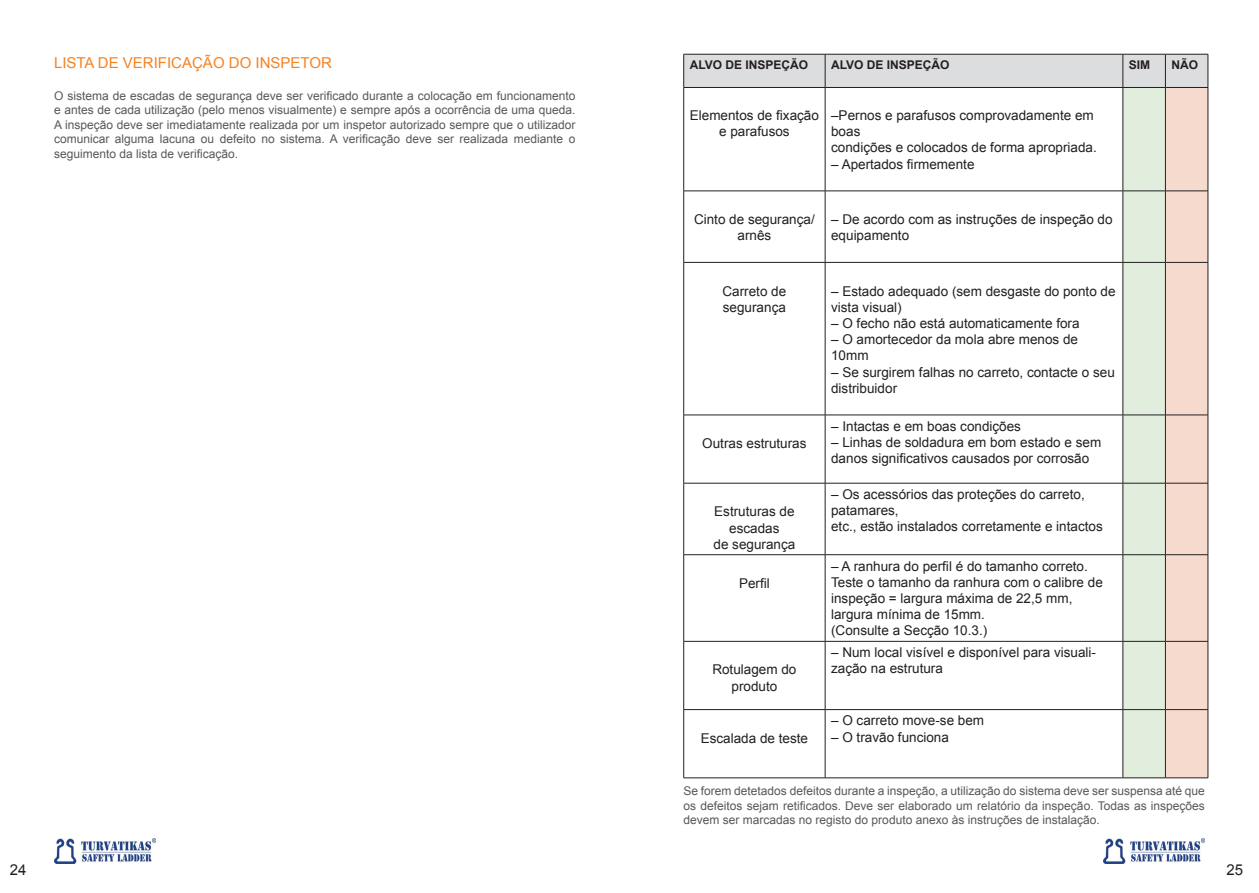
<style>
.page{position:relative;width:1259px;height:893px;background:#fff}
.page>*{position:absolute;margin:0;border:0;box-sizing:border-box;transform-origin:0 0}
.t1{font:15px "Arial";color:#f58220}
.t2{font:15px "Arial";color:#231f20}
.t3{font:13.5px/16.2px "Arial";color:#231f20}
.t4{font:12px/14.4px "Arial";color:#57585a;text-align:justify}
.t5{font:700 12px "Arial";color:#231f20}
</style>
<div class="page">
<img style="left:54px;top:839px;width:101px;height:24px">
<img style="left:1103px;top:839px;width:102px;height:24px">
<svg style="left:684px;top:55px;width:523px;height:723px"></svg>
<hr style="left:825px;top:54px;width:1px;height:33px;background:#231f20">
<hr style="left:1122px;top:54px;width:1px;height:33px;background:#231f20">
<hr style="left:1165px;top:54px;width:1px;height:33px;background:#231f20">
<hr style="left:683px;top:88px;width:1px;height:103px;background:#231f20">
<hr style="left:825px;top:88px;width:1px;height:103px;background:#231f20">
<hr style="left:1122px;top:88px;width:1px;height:103px;background:#231f20">
<hr style="left:1165px;top:88px;width:1px;height:103px;background:#231f20">
<hr style="left:1207px;top:88px;width:1px;height:103px;background:#231f20">
<hr style="left:683px;top:191px;width:142px;height:1px;background:#231f20">
<hr style="left:683px;top:191px;width:1px;height:71px;background:#231f20">
<hr style="left:825px;top:191px;width:298px;height:1px;background:#231f20">
<hr style="left:825px;top:191px;width:1px;height:71px;background:#231f20">
<hr style="left:1123px;top:191px;width:42px;height:1px;background:#231f20">
<hr style="left:1122px;top:191px;width:1px;height:71px;background:#231f20">
<hr style="left:1165px;top:191px;width:43px;height:1px;background:#231f20">
<hr style="left:1165px;top:191px;width:1px;height:71px;background:#231f20">
<hr style="left:1207px;top:191px;width:1px;height:71px;background:#231f20">
<hr style="left:683px;top:262px;width:142px;height:1px;background:#231f20">
<hr style="left:683px;top:263px;width:1px;height:152px;background:#231f20">
<hr style="left:825px;top:262px;width:298px;height:1px;background:#231f20">
<hr style="left:825px;top:263px;width:1px;height:152px;background:#231f20">
<hr style="left:1123px;top:262px;width:42px;height:1px;background:#231f20">
<hr style="left:1122px;top:263px;width:1px;height:152px;background:#231f20">
<hr style="left:1165px;top:262px;width:43px;height:1px;background:#231f20">
<hr style="left:1165px;top:263px;width:1px;height:152px;background:#231f20">
<hr style="left:1207px;top:263px;width:1px;height:152px;background:#231f20">
<hr style="left:683px;top:415px;width:142px;height:1px;background:#231f20">
<hr style="left:683px;top:415px;width:1px;height:68px;background:#231f20">
<hr style="left:825px;top:415px;width:298px;height:1px;background:#231f20">
<hr style="left:825px;top:415px;width:1px;height:68px;background:#231f20">
<hr style="left:1123px;top:415px;width:42px;height:1px;background:#231f20">
<hr style="left:1122px;top:415px;width:1px;height:68px;background:#231f20">
<hr style="left:1165px;top:415px;width:43px;height:1px;background:#231f20">
<hr style="left:1165px;top:415px;width:1px;height:68px;background:#231f20">
<hr style="left:1207px;top:415px;width:1px;height:68px;background:#231f20">
<hr style="left:683px;top:483px;width:142px;height:1px;background:#231f20">
<hr style="left:683px;top:483px;width:1px;height:71px;background:#231f20">
<hr style="left:825px;top:483px;width:298px;height:1px;background:#231f20">
<hr style="left:825px;top:483px;width:1px;height:71px;background:#231f20">
<hr style="left:1123px;top:483px;width:42px;height:1px;background:#231f20">
<hr style="left:1122px;top:483px;width:1px;height:71px;background:#231f20">
<hr style="left:1165px;top:483px;width:43px;height:1px;background:#231f20">
<hr style="left:1165px;top:483px;width:1px;height:71px;background:#231f20">
<hr style="left:1207px;top:483px;width:1px;height:71px;background:#231f20">
<hr style="left:683px;top:554px;width:142px;height:1px;background:#231f20">
<hr style="left:683px;top:555px;width:1px;height:86px;background:#231f20">
<hr style="left:825px;top:554px;width:298px;height:1px;background:#231f20">
<hr style="left:825px;top:555px;width:1px;height:86px;background:#231f20">
<hr style="left:1123px;top:554px;width:42px;height:1px;background:#231f20">
<hr style="left:1122px;top:555px;width:1px;height:86px;background:#231f20">
<hr style="left:1165px;top:554px;width:43px;height:1px;background:#231f20">
<hr style="left:1165px;top:555px;width:1px;height:86px;background:#231f20">
<hr style="left:1207px;top:555px;width:1px;height:86px;background:#231f20">
<hr style="left:683px;top:641px;width:142px;height:1px;background:#231f20">
<hr style="left:683px;top:642px;width:1px;height:67px;background:#231f20">
<hr style="left:825px;top:641px;width:298px;height:1px;background:#231f20">
<hr style="left:825px;top:642px;width:1px;height:67px;background:#231f20">
<hr style="left:1123px;top:641px;width:42px;height:1px;background:#231f20">
<hr style="left:1122px;top:642px;width:1px;height:67px;background:#231f20">
<hr style="left:1165px;top:641px;width:43px;height:1px;background:#231f20">
<hr style="left:1165px;top:642px;width:1px;height:67px;background:#231f20">
<hr style="left:1207px;top:642px;width:1px;height:67px;background:#231f20">
<hr style="left:683px;top:709px;width:142px;height:1px;background:#231f20">
<hr style="left:683px;top:710px;width:1px;height:68px;background:#231f20">
<hr style="left:825px;top:709px;width:298px;height:1px;background:#231f20">
<hr style="left:825px;top:710px;width:1px;height:68px;background:#231f20">
<hr style="left:1123px;top:709px;width:42px;height:1px;background:#231f20">
<hr style="left:1122px;top:710px;width:1px;height:68px;background:#231f20">
<hr style="left:1165px;top:709px;width:43px;height:1px;background:#231f20">
<hr style="left:1165px;top:710px;width:1px;height:68px;background:#231f20">
<hr style="left:1207px;top:710px;width:1px;height:68px;background:#231f20">
<hr style="left:683px;top:778px;width:142px;height:1px;background:#231f20">
<hr style="left:825px;top:778px;width:298px;height:1px;background:#231f20">
<hr style="left:1123px;top:778px;width:42px;height:1px;background:#231f20">
<hr style="left:1165px;top:778px;width:43px;height:1px;background:#231f20">
<hr style="left:683px;top:54px;width:142px;height:1px;background:#231f20">
<hr style="left:683px;top:54px;width:1px;height:33px;background:#231f20">
<hr style="left:825px;top:54px;width:298px;height:1px;background:#231f20">
<hr style="left:1123px;top:54px;width:42px;height:1px;background:#231f20">
<hr style="left:1165px;top:54px;width:43px;height:1px;background:#231f20">
<hr style="left:1207px;top:54px;width:1px;height:33px;background:#231f20">
<hr style="left:683px;top:87px;width:142px;height:1px;background:#231f20">
<hr style="left:825px;top:87px;width:298px;height:1px;background:#231f20">
<hr style="left:1123px;top:87px;width:42px;height:1px;background:#231f20">
<hr style="left:1165px;top:87px;width:43px;height:1px;background:#231f20">
<p class="t1" style="left:54px;top:53px;width:279px">LISTA DE VERIFICAÇÃO DO INSPETOR</p>
<p class="t4" style="left:54px;top:89px;width:523px">O sistema de escadas de segurança deve ser verificado durante a colocação em funcionamento e antes de cada utilização (pelo menos visualmente) e sempre após a ocorrência de uma queda.<br>A inspeção deve ser imediatamente realizada por um inspetor autorizado sempre que o utilizador comunicar alguma lacuna ou defeito no sistema. A verificação deve ser realizada mediante o seguimento da lista de verificação.</p>
<p class="t5" style="left:690px;top:57px;width:120px">ALVO DE INSPEÇÃO</p>
<p class="t5" style="left:831px;top:57px;width:120px">ALVO DE INSPEÇÃO</p>
<p class="t5" style="left:1129px;top:57px;width:23px">SIM</p>
<p class="t5" style="left:1171px;top:57px;width:28px">NÃO</p>
<p class="t3" style="left:690px;top:107px;width:131px;text-align:center">Elementos de fixação e parafusos</p>
<p class="t3" style="left:831px;top:107px;width:267px">–Pernos e parafusos comprovadamente em boas<br>condições e colocados de forma apropriada.</p>
<p class="t3" style="left:831px;top:156px;width:145px">– Apertados firmemente</p>
<p class="t3" style="left:694px;top:211px;width:122px;text-align:center">Cinto de segurança/ arnês</p>
<p class="t3" style="left:831px;top:211px;width:283px">– De acordo com as instruções de inspeção do equipamento</p>
<p class="t3" style="left:722px;top:283px;width:65px">Carreto de segurança</p>
<p class="t3" style="left:831px;top:283px;width:286px">– Estado adequado (sem desgaste do ponto de vista visual)</p>
<p class="t3" style="left:831px;top:315px;width:250px">– O fecho não está automaticamente fora</p>
<p class="t3" style="left:831px;top:331px;width:248px">– O amortecedor da mola abre menos de<br>10mm</p>
<p class="t3" style="left:831px;top:364px;width:285px">– Se surgirem falhas no carreto, contacte o seu distribuidor</p>
<p class="t3" style="left:702px;top:435px;width:106px">Outras estruturas</p>
<p class="t3" style="left:713px;top:504px;width:83px;text-align:center">Estruturas de escadas<br>de segurança</p>
<p class="t3" style="left:739px;top:575px;width:32px">Perfil</p>
<p class="t3" style="left:712px;top:662px;width:86px;text-align:center">Rotulagem do produto</p>
<p class="t3" style="left:700px;top:730px;width:109px">Escalada de teste</p>
<p class="t3" style="left:831px;top:418px;width:191px">– Intactas e em boas condições</p>
<p class="t3" style="left:831px;top:434px;width:272px">– Linhas de soldadura em bom estado e sem danos significativos causados por corrosão</p>
<p class="t3" style="left:831px;top:486px;width:273px">– Os acessórios das proteções do carreto, patamares,<br>etc., estão instalados corretamente e intactos</p>
<p class="t3" style="left:831px;top:558px;width:273px">– A ranhura do perfil é do tamanho correto.<br>Teste o tamanho da ranhura com o calibre de inspeção = largura máxima de 22,5 mm, largura mínima de 15mm.<br>(Consulte a Secção 10.3.)</p>
<p class="t3" style="left:831px;top:644px;width:266px">– Num local visível e disponível para visuali&shy;zação na estrutura</p>
<p class="t3" style="left:831px;top:713px;width:155px">– O carreto move-se bem</p>
<p class="t3" style="left:831px;top:729px;width:119px">– O travão funciona</p>
<p class="t4" style="left:683px;top:784px;width:523px">Se forem detetados defeitos durante a inspeção, a utilização do sistema deve ser suspensa até que os defeitos sejam retificados. Deve ser elaborado um relatório da inspeção. Todas as inspeções devem ser marcadas no registo do produto anexo às instruções de instalação.</p>
<p class="t2" style="left:10px;top:860px;width:18px">24</p>
<p class="t2" style="left:1226px;top:860px;width:18px">25</p>
</div>
